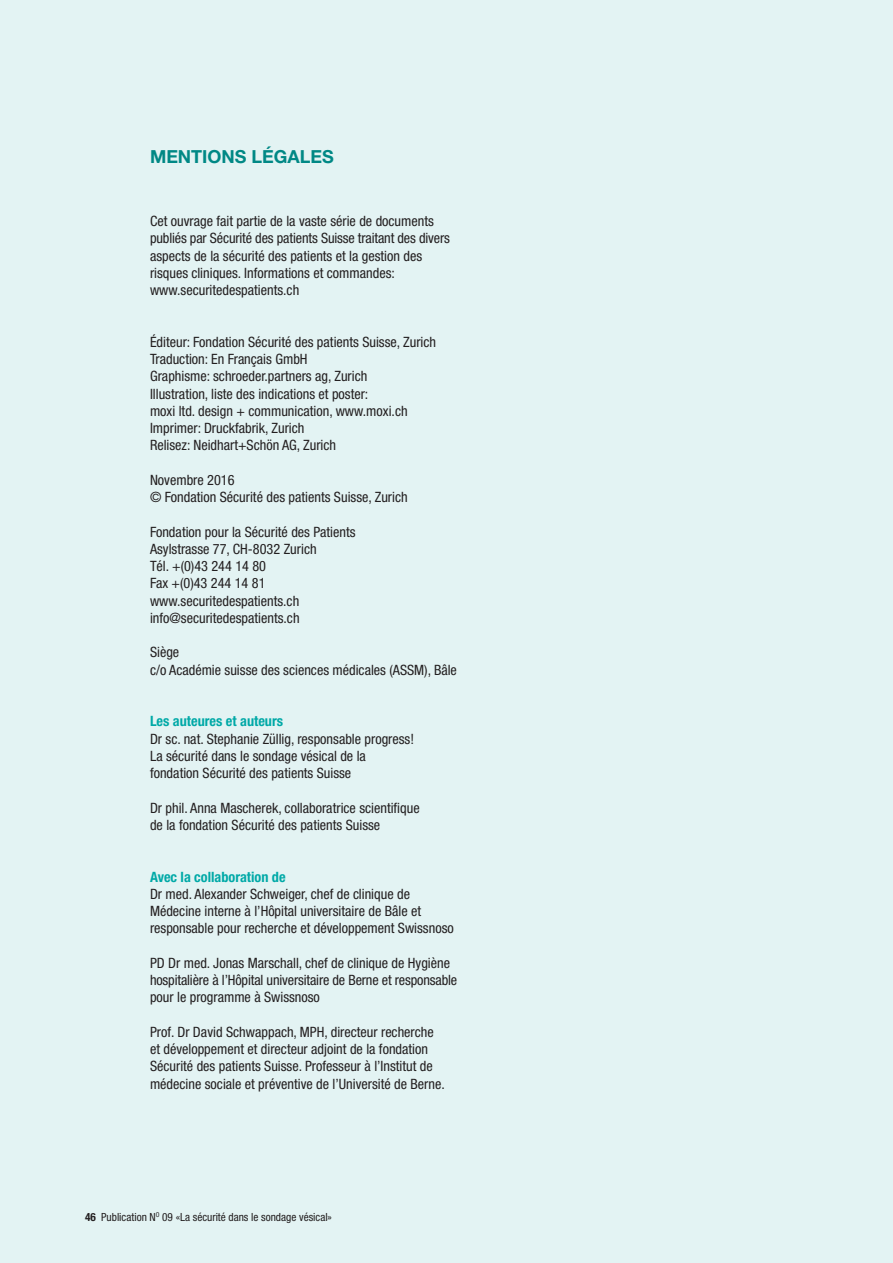
<style>
.page{position:relative;width:893px;height:1263px;background:#e3f3f3}
.page>*{position:absolute;margin:0;border:0;box-sizing:border-box;transform-origin:0 0}
.t1{font:700 18px "Helvetica Neue";color:#008885}
.t2{font:condensed 14.25px/17.2px "Helvetica Neue";color:#231f20}
.t3{font:700 condensed 14.25px "Helvetica Neue";color:#00a9a7}
.t4{font:condensed 11.25px "Helvetica Neue";color:#231f20}
.s1{font-weight:700}
</style>
<div class="page">
<p class="t1" style="left:150px;top:151px;width:185px">MENTIONS LÉGALES</p>
<p class="t2" style="left:150px;top:214px;width:301px">Cet ouvrage fait partie de la vaste série de documents publiés par Sécurité des patients Suisse traitant des divers aspects de la sécurité des patients et la gestion des risques cliniques. Informations et commandes: www.securitedespatients.ch</p>
<p class="t2" style="left:150px;top:334px;width:288px">Éditeur: Fondation Sécurité des patients Suisse, Zurich Traduction: En Français GmbH<br>Graphisme: schroeder.partners ag, Zurich<br>Illustration, liste des indications et poster:<br>moxi ltd. design + communication, www.moxi.ch Imprimer: Druckfabrik, Zurich<br>Relisez: Neidhart+Schön AG, Zurich</p>
<p class="t2" style="left:150px;top:472px;width:259px">Novembre 2016<br>© Fondation Sécurité des patients Suisse, Zurich</p>
<p class="t2" style="left:150px;top:524px;width:207px">Fondation pour la Sécurité des Patients<br>Asylstrasse 77, CH-8032 Zurich<br>Tél. +(0)43 244 14 80<br>Fax +(0)43 244 14 81 www.securitedespatients.ch info@securitedespatients.ch</p>
<p class="t2" style="left:150px;top:645px;width:308px">Siège<br>c/o Académie suisse des sciences médicales (ASSM), Bâle</p>
<p class="t3" style="left:150px;top:716px;width:135px">Les auteures et auteurs</p>
<p class="t2" style="left:150px;top:731px;width:266px">Dr sc. nat. Stephanie Züllig, responsable progress!<br>La sécurité dans le sondage vésical de la fondation Sécurité des patients Suisse</p>
<p class="t2" style="left:150px;top:800px;width:271px">Dr phil. Anna Mascherek, collaboratrice scientifique de la fondation Sécurité des patients Suisse</p>
<p class="t3" style="left:150px;top:871px;width:137px">Avec la collaboration de</p>
<p class="t2" style="left:150px;top:886px;width:305px">Dr med. Alexander Schweiger, chef de clinique de<br>Médecine interne à l’Hôpital universitaire de Bâle et responsable pour recherche et développement Swissnoso</p>
<p class="t2" style="left:150px;top:955px;width:309px">PD Dr med. Jonas Marschall, chef de clinique de Hygiène hospitalière à l’Hôpital universitaire de Berne et responsable pour le programme à Swissnoso</p>
<p class="t2" style="left:150px;top:1024px;width:296px">Prof. Dr David Schwappach, MPH, directeur recherche et développement et directeur adjoint de la fondation Sécurité des patients Suisse. Professeur à l’Institut de médecine sociale et préventive de l’Université de Berne.</p>
<p class="t4" style="left:85px;top:1213px;width:248px"><span class="s1">46</span> Publication N<sup>O</sup> 09 «La sécurité dans le sondage vésical»</p>
</div>
